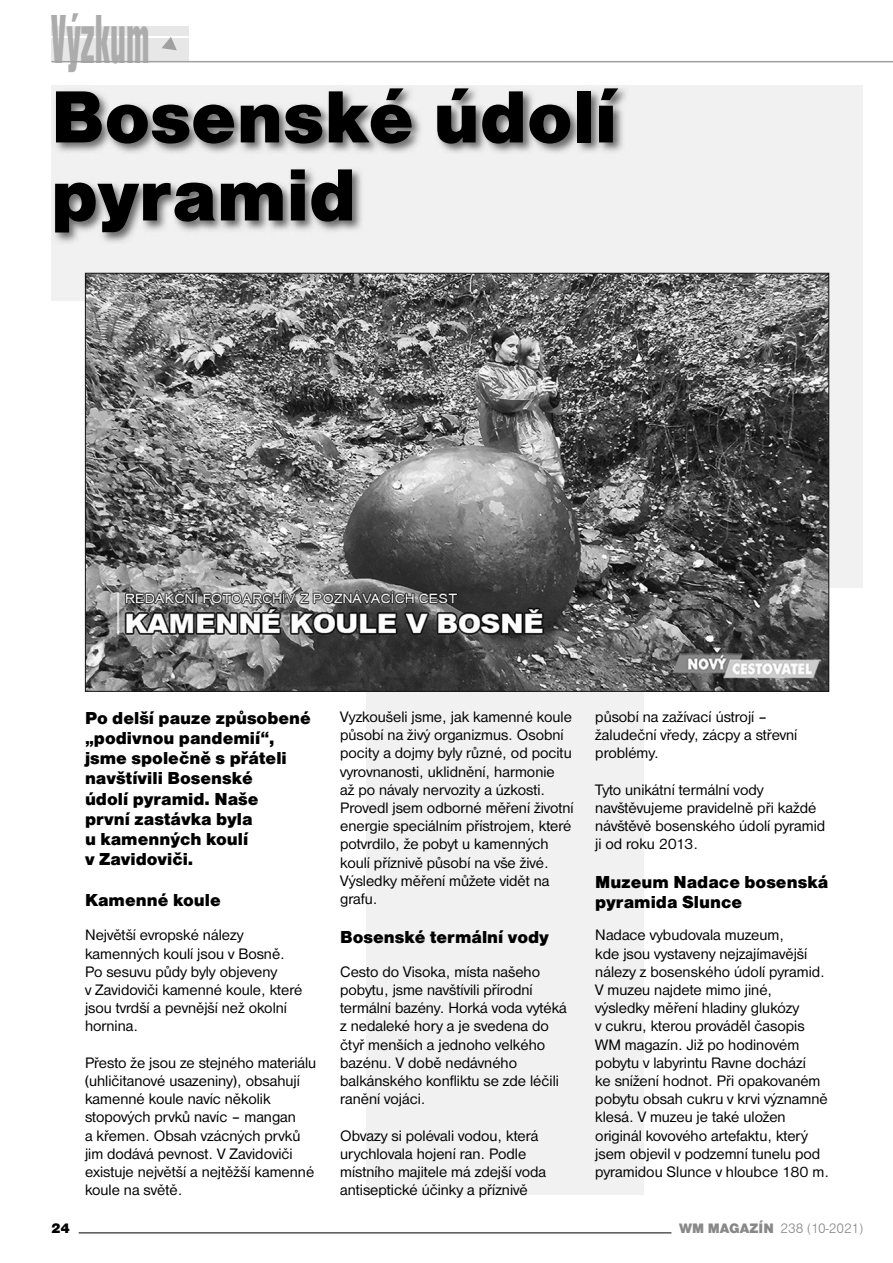
<style>
.page{position:relative;width:893px;height:1263px;background:#fff}
.page>*{position:absolute;margin:0;border:0;box-sizing:border-box;transform-origin:0 0}
.t1{font:76.5px/78px "Nimbus San DEE Blac";color:#000}
.t2{font:72px "Nimbus San DEE Blac Cond";color:#acacac;scale:.55 1}
.t3{font:18px/20.2px "Nimbus San DEE Blac";color:#000}
.t4{font:15.75px/18.1px "Nimbus San DEE";color:#000}
.t5{font:14.25px "Nimbus San DEE Ligh";color:#888}
.t6{font:14.25px "Nimbus San DEE Blac";color:#000}
.s1{font-family:"Nimbus San DEE Blac"}
</style>
<div class="page">
<hr style="left:79px;top:1232px;width:592px;height:1px;background:#000">
<div style="left:605px;top:85px;width:258px;height:503px;background:#f1f1f1"></div>
<div style="left:367px;top:261px;width:277px;height:934px;background:#f1f1f1"></div>
<div style="left:51px;top:85px;width:593px;height:216px;background:#f1f1f1"></div>
<img style="left:54px;top:88px;width:572px;height:155px">
<img style="left:87px;top:275px;width:740px;height:415px">
<div style="left:51px;top:26px;width:138px;height:9px;background:#e7e7e7"></div>
<div style="left:51px;top:38px;width:138px;height:24px;background:#e7e7e7"></div>
<svg style="left:162px;top:37px;width:15px;height:13px"></svg>
<hr style="left:51px;top:61px;width:842px;height:1px;background:#a0a0a0">
<h2 class="t2" style="left:51px;top:13px;width:181px">Výzkum</h2>
<h1 class="t1" style="left:51px;top:84px;width:567px">Bosenské údolí pyramid</h1>
<p class="t3" style="left:85px;top:709px;width:227px">Po delší pauze způsobené „podivnou pandemií“, jsme společně s přáteli navštívili Bosenské<br>údolí pyramid. Naše<br>první zastávka byla<br>u kamenných koulí<br>v Zavidoviči.</p>
<p class="t3" style="left:85px;top:891px;width:137px">Kamenné koule</p>
<p class="t4" style="left:85px;top:927px;width:219px">Největší evropské nálezy kamenných koulí jsou v Bosně.<br>Po sesuvu půdy byly objeveny<br>v Zavidoviči kamenné koule, které jsou tvrdší a pevnější než okolní hornina.</p>
<p class="t4" style="left:85px;top:1055px;width:233px">Přesto že jsou ze stejného materiálu (uhličitanové usazeniny), obsahují kamenné koule navíc několik stopových prvků navíc – mangan<br>a křemen. Obsah vzácných prvků jim dodává pevnost. V Zavidoviči existuje největší a nejtěžší kamenné koule na světě.</p>
<p class="t4" style="left:340px;top:709px;width:235px">Vyzkoušeli jsme, jak kamenné koule působí na živý organizmus. Osobní pocity a dojmy byly různé, od pocitu vyrovnanosti, uklidnění, harmonie<br>až po návaly nervozity a úzkosti.<br>Provedl jsem odborné měření životní energie speciálním přístrojem, které potvrdilo, že pobyt u kamenných koulí příznivě působí na vše živé.<br>Výsledky měření můžete vidět na grafu.</p>
<p class="t3" style="left:340px;top:928px;width:210px">Bosenské termální vody</p>
<p class="t4" style="left:340px;top:964px;width:228px">Cesto do Visoka, místa našeho pobytu, jsme navštívili přírodní termální bazény. Horká voda vytéká z nedaleké hory a je svedena do čtyř menších a jednoho velkého bazénu. V době nedávného balkánského konfliktu se zde léčili ranění vojáci.</p>
<p class="t4" style="left:340px;top:1127px;width:207px">Obvazy si polévali vodou, která urychlovala hojení ran. Podle místního majitele má zdejší voda antiseptické účinky a příznivě</p>
<p class="t4" style="left:595px;top:709px;width:204px">působí na zažívací ústrojí – žaludeční vředy, zácpy a střevní problémy.</p>
<p class="t4" style="left:595px;top:782px;width:231px">Tyto unikátní termální vody navštěvujeme pravidelně při každé návštěvě bosenského údolí pyramid ji od roku 2013.</p>
<p class="t3" style="left:595px;top:873px;width:235px">Muzeum Nadace bosenská pyramida Slunce</p>
<p class="t4" style="left:595px;top:927px;width:235px">Nadace vybudovala muzeum,<br>kde jsou vystaveny nejzajímavější nálezy z bosenského údolí pyramid.<br>V muzeu najdete mimo jiné, výsledky měření hladiny glukózy<br>v cukru, kterou prováděl časopis<br>WM magazín. Již po hodinovém pobytu v labyrintu Ravne dochází<br>ke snížení hodnot. Při opakovaném pobytu obsah cukru v krvi významně klesá. V muzeu je také uložen originál kovového artefaktu, který jsem objevil v podzemní tunelu pod pyramidou Slunce v hloubce 180 m.</p>
<p class="t6" style="left:51px;top:1223px;width:21px">24</p>
<p class="t5" style="left:679px;top:1223px;width:186px"><span class="s1">WM MAGAZÍN</span> 238 (10-2021)</p>
</div>
